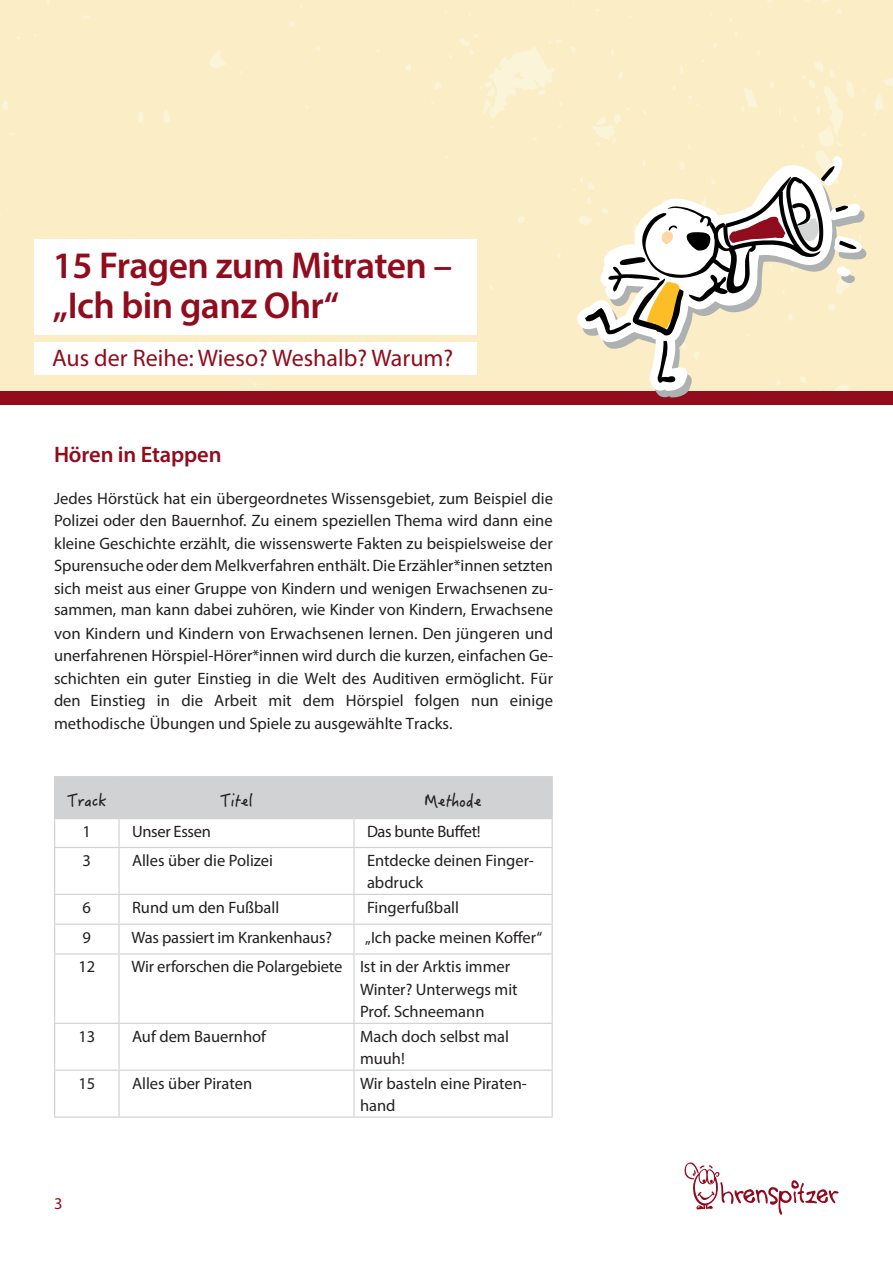
<style>
.page{position:relative;width:893px;height:1263px;background:#fff}
.page>*{position:absolute;margin:0;border:0;box-sizing:border-box;transform-origin:0 0}
.t1{font:600 37.5px/40.5px "Myriad Pro";letter-spacing:-.015em;color:#910c1d}
.t2{font:24px "Myriad Pro";color:#910c1d}
.t3{font:600 22.5px "Myriad Pro";letter-spacing:-.005em;color:#910c1d}
.t4{font:16.5px/22.5px "Myriad Pro";color:#231f20}
.t5{font:16.5px "Myriad Pro";letter-spacing:-.02em;color:#231f20}
.t6{font:16.5px "Hanzi Pen SC W5";color:#231f20}
.t7{font:16.5px "Myriad Pro";color:#910c1d}
</style>
<div class="page">
<div style="left:0;top:0;width:893px;height:391px;background:#fbeec6"></div>
<div style="left:0;top:391px;width:893px;height:14px;background:#910c1d"></div>
<svg style="left:684px;top:1162px;width:154px;height:53px"></svg>
<svg style="left:577px;top:164px;width:285px;height:227px;background:#f9eeca"></svg>
<svg style="left:585px;top:156px;width:282px;height:227px"></svg>
<div style="left:34px;top:342px;width:442px;height:33px;background:#fff"></div>
<div style="left:34px;top:239px;width:442px;height:96px;background:#fff"></div>
<hr style="left:54px;top:776px;width:65px;height:1px;background:#d1d2d4">
<hr style="left:119px;top:776px;width:235px;height:1px;background:#d1d2d4">
<hr style="left:354px;top:776px;width:199px;height:1px;background:#d1d2d4">
<svg style="left:54px;top:777px;width:499px;height:70px"></svg>
<hr style="left:54px;top:847px;width:65px;height:1px;background:#d1d2d4">
<hr style="left:54px;top:848px;width:1px;height:46px;background:#d1d2d4">
<hr style="left:119px;top:847px;width:235px;height:1px;background:#d1d2d4">
<hr style="left:118px;top:848px;width:2px;height:46px;background:#d1d2d4">
<hr style="left:354px;top:847px;width:199px;height:1px;background:#d1d2d4">
<hr style="left:353px;top:848px;width:2px;height:46px;background:#d1d2d4">
<hr style="left:552px;top:848px;width:1px;height:46px;background:#d1d2d4">
<hr style="left:54px;top:894px;width:65px;height:1px;background:#d1d2d4">
<hr style="left:119px;top:894px;width:235px;height:1px;background:#d1d2d4">
<hr style="left:118px;top:895px;width:2px;height:28px;background:#d1d2d4">
<hr style="left:354px;top:894px;width:199px;height:1px;background:#d1d2d4">
<hr style="left:353px;top:895px;width:2px;height:28px;background:#d1d2d4">
<hr style="left:54px;top:923px;width:65px;height:2px;background:#d1d2d4">
<svg style="left:54px;top:895px;width:1px;height:58px"></svg>
<hr style="left:119px;top:923px;width:235px;height:2px;background:#d1d2d4">
<hr style="left:118px;top:925px;width:2px;height:28px;background:#d1d2d4">
<hr style="left:354px;top:923px;width:199px;height:2px;background:#d1d2d4">
<hr style="left:353px;top:925px;width:2px;height:28px;background:#d1d2d4">
<svg style="left:552px;top:895px;width:1px;height:58px"></svg>
<hr style="left:54px;top:953px;width:65px;height:1px;background:#d1d2d4">
<hr style="left:54px;top:954px;width:1px;height:69px;background:#d1d2d4">
<hr style="left:119px;top:953px;width:235px;height:1px;background:#d1d2d4">
<hr style="left:118px;top:954px;width:2px;height:69px;background:#d1d2d4">
<hr style="left:354px;top:953px;width:199px;height:1px;background:#d1d2d4">
<hr style="left:353px;top:954px;width:2px;height:69px;background:#d1d2d4">
<hr style="left:552px;top:954px;width:1px;height:69px;background:#d1d2d4">
<hr style="left:54px;top:1023px;width:65px;height:1px;background:#d1d2d4">
<hr style="left:54px;top:1024px;width:1px;height:45px;background:#d1d2d4">
<hr style="left:119px;top:1023px;width:235px;height:1px;background:#d1d2d4">
<hr style="left:118px;top:1024px;width:2px;height:45px;background:#d1d2d4">
<hr style="left:354px;top:1023px;width:199px;height:1px;background:#d1d2d4">
<hr style="left:353px;top:1024px;width:2px;height:45px;background:#d1d2d4">
<hr style="left:552px;top:1024px;width:1px;height:45px;background:#d1d2d4">
<hr style="left:54px;top:1069px;width:65px;height:2px;background:#d1d2d4">
<hr style="left:54px;top:1071px;width:1px;height:45px;background:#d1d2d4">
<hr style="left:119px;top:1069px;width:235px;height:2px;background:#d1d2d4">
<hr style="left:118px;top:1071px;width:2px;height:45px;background:#d1d2d4">
<hr style="left:354px;top:1069px;width:199px;height:2px;background:#d1d2d4">
<hr style="left:353px;top:1071px;width:2px;height:45px;background:#d1d2d4">
<hr style="left:552px;top:1071px;width:1px;height:45px;background:#d1d2d4">
<hr style="left:54px;top:1116px;width:65px;height:2px;background:#d1d2d4">
<hr style="left:119px;top:1116px;width:235px;height:2px;background:#d1d2d4">
<hr style="left:354px;top:1116px;width:199px;height:2px;background:#d1d2d4">
<h1 class="t1" style="left:53px;top:244px;width:401px">15 Fragen zum Mitraten – „Ich bin ganz Ohr“</h1>
<h2 class="t2" style="left:52px;top:343px;width:403px">Aus der Reihe: Wieso? Weshalb? Warum?</h2>
<h3 class="t3" style="left:54px;top:440px;width:169px">Hören in Etappen</h3>
<p class="t4" style="left:54px;top:486px;width:501px;text-align:justify">Jedes Hörstück hat ein übergeordnetes Wissensgebiet, zum Beispiel die Polizei oder den Bauernhof. Zu einem speziellen Thema wird dann eine kleine Geschichte erzählt, die wissenswerte Fakten zu beispielsweise der Spurensuche oder dem Melkverfahren enthält. Die Erzähler*innen setzten sich meist aus einer Gruppe von Kindern und wenigen Erwachsenen zu&shy;sammen, man kann dabei zuhören, wie Kinder von Kindern, Erwachsene von Kindern und Kindern von Erwachsenen lernen. Den jüngeren und unerfahrenen Hörspiel-Hörer*innen wird durch die kurzen, einfachen Ge&shy;schichten ein guter Einstieg in die Welt des Auditiven ermöglicht. Für den Einstieg in die Arbeit mit dem Hörspiel folgen nun einige methodische Übungen und Spiele zu ausgewählte Tracks.</p>
<p class="t6" style="left:67px;top:790px;width:41px">Track</p>
<p class="t6" style="left:220px;top:790px;width:34px">Titel</p>
<p class="t6" style="left:425px;top:790px;width:59px">Methode</p>
<p class="t4" style="left:83px;top:820px;width:10px">1</p>
<p class="t5" style="left:132px;top:821px;width:80px">Unser Essen</p>
<p class="t5" style="left:367px;top:821px;width:115px">Das bunte Buffet!</p>
<p class="t4" style="left:83px;top:849px;width:10px">3</p>
<p class="t4" style="left:132px;top:849px;width:142px">Alles über die Polizei</p>
<p class="t4" style="left:367px;top:849px;width:169px">Entdecke deinen Finger&shy;abdruck</p>
<p class="t4" style="left:83px;top:896px;width:10px">6</p>
<p class="t4" style="left:132px;top:896px;width:149px">Rund um den Fußball</p>
<p class="t4" style="left:367px;top:896px;width:94px">Fingerfußball</p>
<p class="t4" style="left:83px;top:925px;width:10px">9</p>
<p class="t4" style="left:131px;top:925px;width:202px">Was passiert im Krankenhaus?</p>
<p class="t4" style="left:365px;top:925px;width:179px">„Ich packe meinen Koffer“</p>
<p class="t4" style="left:78px;top:955px;width:18px">12</p>
<p class="t4" style="left:360px;top:955px;width:159px;text-indent:-229px">Wir erforschen die Polargebiete Ist in der Arktis immer<br>Winter? Unterwegs mit<br>Prof. Schneemann</p>
<p class="t4" style="left:78px;top:1025px;width:18px">13</p>
<p class="t4" style="left:132px;top:1025px;width:136px">Auf dem Bauernhof</p>
<p class="t4" style="left:360px;top:1025px;width:150px">Mach doch selbst mal muuh!</p>
<p class="t4" style="left:78px;top:1071px;width:18px">15</p>
<p class="t4" style="left:132px;top:1071px;width:122px">Alles über Piraten</p>
<p class="t4" style="left:360px;top:1071px;width:168px">Wir basteln eine Piraten&shy;hand</p>
<p class="t7" style="left:54px;top:1194px;width:10px">3</p>
</div>
